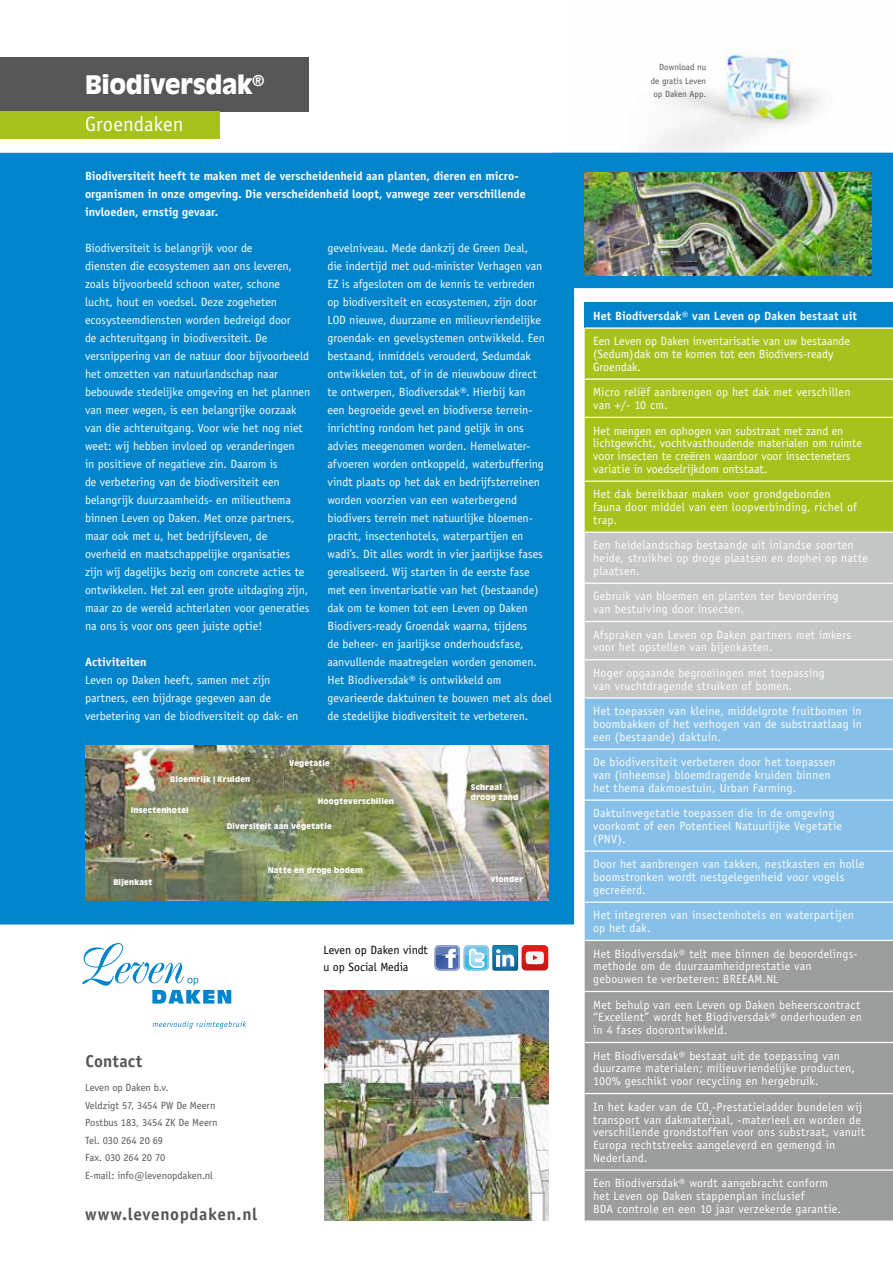
<style>
.page{position:relative;width:893px;height:1263px;background:#fff}
.page>*{position:absolute;margin:0;border:0;box-sizing:border-box;transform-origin:0 0}
.t1{font:900 25.2px "Antique Olive";letter-spacing:-.01em;color:#fff}
.t2{font:20.7px "Officina Sans";letter-spacing:.005em;color:#fff}
.t3{font:700 17.25px "Officina Sans";letter-spacing:.035em;color:#565656}
.t4{font:700 17.25px "Officina Sans";letter-spacing:.01em;color:#565656}
.t5{font:900 14.7px "Antique Olive";color:#fff}
.t6{font:12px/18px "Officina Sans";letter-spacing:.005em;color:#fff}
.t7{font:700 12px/18px "Officina Sans";color:#fff}
.t8{font:12px/16.5px "Officina Sans";color:#000}
.t9{font:10.5px/17.5px "Officina Sans";letter-spacing:-.005em;color:#565656}
.t10{font:9px/13.5px "Officina Sans";color:#565656;text-align:right}
.t11{font:900 7.65px/10.2px "Antique Olive";letter-spacing:.025em;color:#fff}
</style>
<div class="page">
<svg style="left:82px;top:943px;width:149px;height:60px"></svg>
<svg style="left:153px;top:1021px;width:93px;height:7px"></svg>
<img style="left:569px;top:50px;width:324px;height:103px">
<div style="left:0;top:153px;width:893px;height:771px;background:#0085cd"></div>
<div style="left:0;top:57px;width:308px;height:54px;background:#565656"></div>
<div style="left:0;top:111px;width:220px;height:28px;background:#a7c21d"></div>
<svg style="left:434px;top:945px;width:114px;height:25px"></svg>
<img style="left:324px;top:990px;width:225px;height:230px">
<div style="left:585px;top:303px;width:308px;height:25px;background:#0085cd"></div>
<div style="left:585px;top:329px;width:308px;height:202px;background:#a7c21d"></div>
<div style="left:585px;top:533px;width:308px;height:164px;background:#c5c6c6"></div>
<div style="left:585px;top:699px;width:308px;height:241px;background:#86c0e9"></div>
<div style="left:585px;top:941px;width:308px;height:279px;background:#9c9d9d"></div>
<hr style="left:585px;top:327px;width:308px;height:2px;background:#fff">
<hr style="left:585px;top:378px;width:308px;height:2px;background:#fff">
<hr style="left:585px;top:417px;width:308px;height:1px;background:#fff">
<hr style="left:585px;top:480px;width:308px;height:2px;background:#fff">
<hr style="left:585px;top:531px;width:308px;height:2px;background:#fff">
<hr style="left:585px;top:583px;width:308px;height:1px;background:#fff">
<hr style="left:585px;top:621px;width:308px;height:1px;background:#fff">
<hr style="left:585px;top:659px;width:308px;height:1px;background:#fff">
<hr style="left:585px;top:697px;width:308px;height:2px;background:#fff">
<hr style="left:585px;top:748px;width:308px;height:2px;background:#fff">
<hr style="left:585px;top:799px;width:308px;height:2px;background:#fff">
<hr style="left:585px;top:850px;width:308px;height:2px;background:#fff">
<hr style="left:585px;top:901px;width:308px;height:2px;background:#fff">
<hr style="left:585px;top:991px;width:308px;height:1px;background:#fff">
<hr style="left:585px;top:1042px;width:308px;height:1px;background:#fff">
<hr style="left:585px;top:1093px;width:308px;height:1px;background:#fff">
<hr style="left:585px;top:1169px;width:308px;height:2px;background:#fff">
<img style="left:85px;top:746px;width:464px;height:154px">
<img style="left:585px;top:172px;width:287px;height:103px">
<h1 class="t1" style="left:85px;top:70px;width:169px">Biodiversdak</h1>
<p class="t5" style="left:252px;top:72px;width:13px">®</p>
<h2 class="t2" style="left:85px;top:112px;width:100px">Groendaken</h2>
<p class="t7" style="left:85px;top:167px;width:442px">Biodiversiteit heeft te maken met de verscheidenheid aan planten, dieren en micro&shy;organismen in onze omgeving. Die verscheidenheid loopt, vanwege zeer verschillende invloeden, ernstig gevaar.</p>
<p class="t6" style="left:85px;top:239px;width:227px">Biodiversiteit is belangrijk voor de<br>diensten die ecosystemen aan ons leveren, zoals bijvoorbeeld schoon water, schone lucht, hout en voedsel. Deze zogeheten ecosysteemdiensten worden bedreigd door<br>de achteruitgang in biodiversiteit. De versnippering van de natuur door bijvoorbeeld het omzetten van natuurlandschap naar bebouwde stedelijke omgeving en het plannen van meer wegen, is een belangrijke oorzaak van die achteruitgang. Voor wie het nog niet weet: wij hebben invloed op veranderingen<br>in positieve of negatieve zin. Daarom is<br>de verbetering van de biodiversiteit een belangrijk duurzaamheids- en milieuthema binnen Leven op Daken. Met onze partners, maar ook met u, het bedrijfsleven, de overheid en maatschappelijke organisaties zijn wij dagelijks bezig om concrete acties te ontwikkelen. Het zal een grote uitdaging zijn, maar zo de wereld achterlaten voor generaties na ons is voor ons geen juiste optie!</p>
<p class="t7" style="left:85px;top:653px;width:63px">Activiteiten</p>
<p class="t6" style="left:85px;top:671px;width:215px">Leven op Daken heeft, samen met zijn partners, een bijdrage gegeven aan de verbetering van de biodiversiteit op dak- en</p>
<p class="t6" style="left:327px;top:239px;width:226px">gevelniveau. Mede dankzij de Green Deal,<br>die indertijd met oud-minister Verhagen van EZ is afgesloten om de kennis te verbreden<br>op biodiversiteit en ecosystemen, zijn door LOD nieuwe, duurzame en milieuvriendelijke groendak- en gevelsystemen ontwikkeld. Een bestaand, inmiddels verouderd, Sedumdak ontwikkelen tot, of in de nieuwbouw direct<br>te ontwerpen, Biodiversdak®. Hierbij kan<br>een begroeide gevel en biodiverse terrein&shy;inrichting rondom het pand gelijk in ons advies meegenomen worden. Hemelwater&shy;afvoeren worden ontkoppeld, waterbuffering vindt plaats op het dak en bedrijfsterreinen worden voorzien van een waterbergend biodivers terrein met natuurlijke bloemen&shy;pracht, insectenhotels, waterpartijen en wadi’s. Dit alles wordt in vier jaarlijkse fases gerealiseerd. Wij starten in de eerste fase<br>met een inventarisatie van het (bestaande) dak om te komen tot een Leven op Daken Biodivers-ready Groendak waarna, tijdens<br>de beheer- en jaarlijkse onderhoudsfase, aanvullende maatregelen worden genomen.<br>Het Biodiversdak® is ontwikkeld om gevarieerde daktuinen te bouwen met als doel de stedelijke biodiversiteit te verbeteren.</p>
<p class="t11" style="left:289px;top:758px;width:42px">Vegetatie</p>
<p class="t11" style="left:170px;top:774px;width:82px">Bloemrijk | Kruiden</p>
<p class="t11" style="left:227px;top:821px;width:106px">Diversiteit aan vegetatie</p>
<p class="t11" style="left:318px;top:796px;width:78px">Hoogteverschillen</p>
<p class="t11" style="left:131px;top:805px;width:60px">Insectenhotel</p>
<p class="t11" style="left:113px;top:877px;width:40px">Bijenkast</p>
<p class="t11" style="left:268px;top:865px;width:97px">Natte en droge bodem</p>
<p class="t8" style="left:323px;top:942px;width:106px">Leven op Daken vindt u op Social Media</p>
<h3 class="t4" style="left:85px;top:1050px;width:58px">Contact</h3>
<p class="t9" style="left:85px;top:1079px;width:134px">Leven op Daken b.v.<br>Veldzigt 57, 3454 PW De Meern<br>Postbus 183, 3454 ZK De Meern<br>Tel. 030 264 20 69<br>Fax. 030 264 20 70<br>E-mail: info@levenopdaken.nl</p>
<h3 class="t3" style="left:85px;top:1204px;width:174px">www.levenopdaken.nl</h3>
<p class="t11" style="left:471px;top:782px;width:49px">Schraal droog zand</p>
<p class="t11" style="left:490px;top:874px;width:34px">Vlonder</p>
<p class="t10" style="left:651px;top:60px;width:57px">Download nu de gratis Leven</p>
<p class="t10" style="left:653px;top:87px;width:54px">op Daken App.</p>
<p class="t7" style="left:593px;top:306px;width:265px">Het Biodiversdak® van Leven op Daken bestaat uit</p>
<p class="t6" style="left:593px;top:335px;width:258px;line-height:12.8px">Een Leven op Daken inventarisatie van uw bestaande (Sedum)dak om te komen tot een Biodivers-ready<br>Groendak.</p>
<p class="t6" style="left:593px;top:386px;width:259px;line-height:12.8px">Micro reliëf aanbrengen op het dak met verschillen van +/- 10 cm.</p>
<p class="t6" style="left:593px;top:424px;width:270px;line-height:12.8px">Het mengen en ophogen van substraat met zand en lichtgewicht, vochtvasthoudende materialen om ruimte voor insecten te creëren waardoor voor insecteneters variatie in voedselrijkdom ontstaat.</p>
<p class="t6" style="left:593px;top:488px;width:265px;line-height:12.8px">Het dak bereikbaar maken voor grondgebonden fauna door middel van een loopverbinding, richel of trap.</p>
<p class="t6" style="left:593px;top:539px;width:276px;line-height:12.8px">Een heidelandschap bestaande uit inlandse soorten heide, struikhei op droge plaatsen en dophei op natte plaatsen.</p>
<p class="t6" style="left:593px;top:590px;width:247px;line-height:12.8px">Gebruik van bloemen en planten ter bevordering van bestuiving door insecten.</p>
<p class="t6" style="left:593px;top:628px;width:259px;line-height:12.8px">Afspraken van Leven op Daken partners met imkers voor het opstellen van bijenkasten.</p>
<p class="t6" style="left:593px;top:666px;width:233px;line-height:12.8px">Hoger opgaande begroeiingen met toepassing van vruchtdragende struiken of bomen.</p>
<p class="t6" style="left:593px;top:705px;width:270px;line-height:12.8px;text-align:justify">Het toepassen van kleine, middelgrote fruitbomen in boombakken of het verhogen van de substraatlaag in een (bestaande) daktuin.</p>
<p class="t6" style="left:593px;top:756px;width:244px;line-height:12.8px">De biodiversiteit verbeteren door het toepassen van (inheemse) bloemdragende kruiden binnen het thema dakmoestuin, Urban Farming.</p>
<p class="t6" style="left:593px;top:807px;width:250px;line-height:12.8px">Daktuinvegetatie toepassen die in de omgeving voorkomt of een Potentieel Natuurlijke Vegetatie (PNV).</p>
<p class="t6" style="left:593px;top:858px;width:273px;line-height:12.8px">Door het aanbrengen van takken, nestkasten en holle boomstronken wordt nestgelegenheid voor vogels gecreëerd.</p>
<p class="t6" style="left:593px;top:909px;width:262px;line-height:12.8px">Het integreren van insectenhotels en waterpartijen op het dak.</p>
<p class="t6" style="left:593px;top:947px;width:265px;line-height:12.8px">Het Biodiversdak® telt mee binnen de beoordelings&shy;methode om de duurzaamheidprestatie van gebouwen te verbeteren: BREEAM.NL</p>
<p class="t6" style="left:593px;top:998px;width:270px;line-height:12.8px">Met behulp van een Leven op Daken beheerscontract “Excellent” wordt het Biodiversdak® onderhouden en in 4 fases doorontwikkeld.</p>
<p class="t6" style="left:593px;top:1049px;width:263px;line-height:12.8px">Het Biodiversdak® bestaat uit de toepassing van duurzame materialen; milieuvriendelijke producten,<br>100% geschikt voor recycling en hergebruik.</p>
<p class="t6" style="left:593px;top:1100px;width:273px;line-height:12.8px">In het kader van de CO<sub>2</sub>-Prestatieladder bundelen wij transport van dakmateriaal, -materieel en worden de verschillende grondstoffen voor ons substraat, vanuit Europa rechtstreeks aangeleverd en gemengd in Nederland.</p>
<p class="t6" style="left:593px;top:1177px;width:249px;line-height:12.8px">Een Biodiversdak® wordt aangebracht conform het Leven op Daken stappenplan inclusief<br>BDA controle en een 10 jaar verzekerde garantie.</p>
</div>
